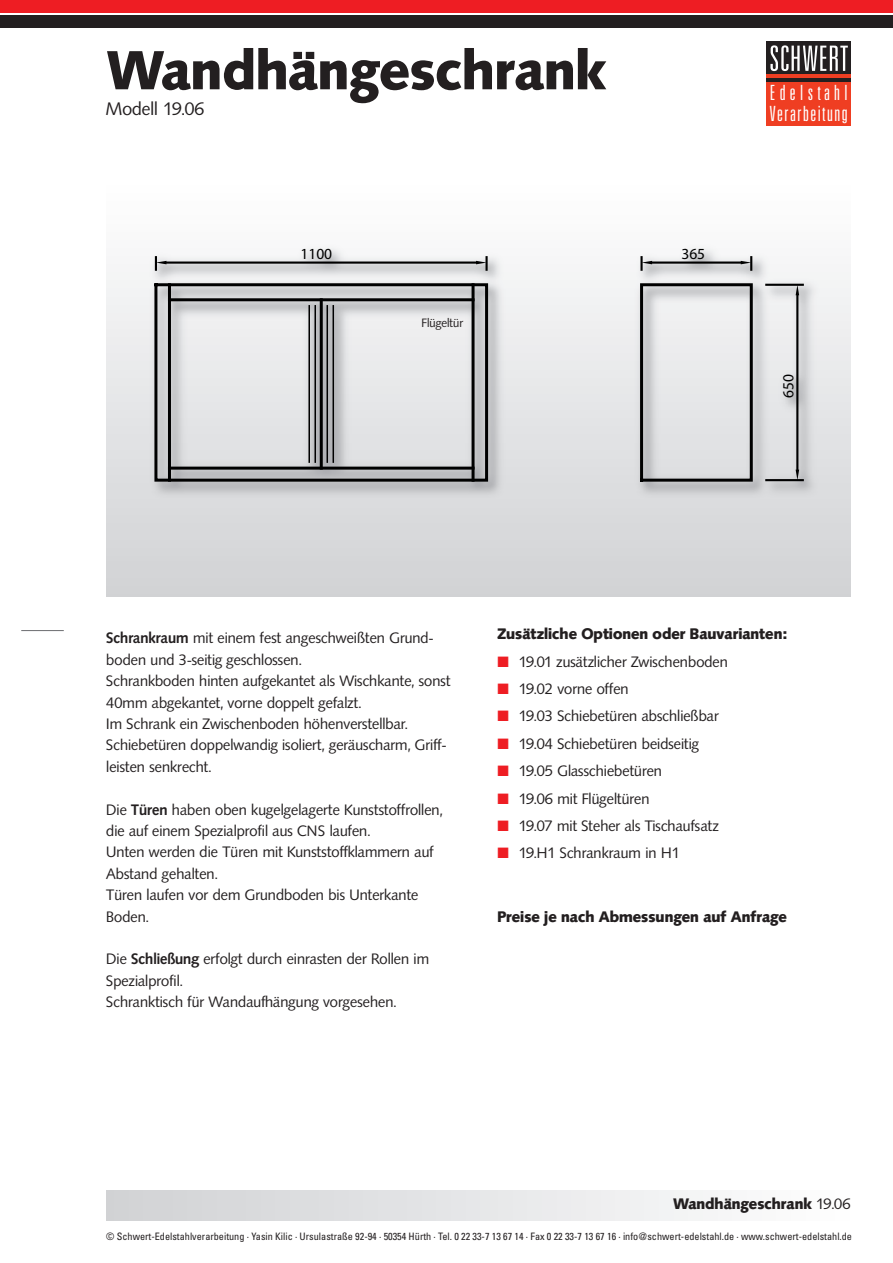
<style>
.page{position:relative;width:893px;height:1263px;background:#fff}
.page>*{position:absolute;margin:0;border:0;box-sizing:border-box;transform-origin:0 0}
.t1{font:900 54px "Syntax BQ";color:#231f20}
.t2{font:300 ultra-condensed 21px/21px "Univers";letter-spacing:.07em;color:#fff}
.t3{font:18px "Syntax BQ";color:#231f20}
.t4{font:15.45px "Myriad Pro";color:#000}
.t5{font:15px/21.5px "Syntax BQ";color:#231f20}
.t6{font:900 15px "Syntax BQ";color:#231f20}
.t7{font:12px "Syntax BQ";letter-spacing:-.005em;color:#231f20}
.t8{font:condensed 10.2px "Univers";color:#231f20}
.s1{font-weight:700}
.s2{color:#ee1d23}
.s3{font-weight:400}
</style>
<div class="page">
<div style="left:106px;top:560px;width:744px;height:37px;background:#d3d4d6"></div>
<div style="left:106px;top:1191px;width:744px;height:29px;background:linear-gradient(to right,#d0d1d4,#fdfefe)"></div>
<div style="left:767px;top:42px;width:84px;height:84px;background:#231f20"></div>
<div style="left:767px;top:75px;width:84px;height:51px;background:#ef3e22"></div>
<hr style="left:767px;top:78px;width:84px;height:4px;background:#231f20">
<svg style="left:770px;top:45px;width:78px;height:26px"></svg>
<div style="left:0;top:0;width:893px;height:13px;background:#ee1d23"></div>
<div style="left:0;top:15px;width:893px;height:12px;background:#231f20"></div>
<hr style="left:21px;top:630px;width:43px;height:1px;background:#6c6d70">
<img style="left:106px;top:247px;width:745px;height:313px">
<div style="left:154px;top:283px;width:334px;height:199px;border:3px solid #000"></div>
<div style="left:640px;top:283px;width:113px;height:199px;border:3px solid #000"></div>
<hr style="left:168px;top:285px;width:3px;height:195px;background:#000">
<hr style="left:169px;top:298px;width:304px;height:3px;background:#000">
<hr style="left:472px;top:285px;width:3px;height:195px;background:#000">
<hr style="left:169px;top:467px;width:304px;height:3px;background:#000">
<hr style="left:327px;top:306px;width:1px;height:156px;background:#000">
<hr style="left:333px;top:306px;width:1px;height:156px;background:#000">
<hr style="left:308px;top:306px;width:2px;height:156px;background:#000">
<hr style="left:314px;top:306px;width:2px;height:156px;background:#000">
<hr style="left:652px;top:261px;width:89px;height:3px;background:#000">
<svg style="left:640px;top:257px;width:12px;height:13px"></svg>
<svg style="left:741px;top:257px;width:11px;height:13px"></svg>
<hr style="left:766px;top:284px;width:37px;height:2px;background:#000">
<hr style="left:766px;top:479px;width:37px;height:2px;background:#000">
<hr style="left:796px;top:295px;width:2px;height:175px;background:#000">
<svg style="left:796px;top:285px;width:3px;height:10px"></svg>
<svg style="left:796px;top:470px;width:3px;height:10px"></svg>
<hr style="left:320px;top:300px;width:3px;height:168px;background:#000">
<hr style="left:166px;top:261px;width:310px;height:3px;background:#000">
<svg style="left:155px;top:257px;width:11px;height:13px"></svg>
<svg style="left:476px;top:257px;width:12px;height:13px"></svg>
<h1 class="t1" style="left:106px;top:42px;width:501px">Wandhängeschrank</h1>
<p class="t3" style="left:106px;top:99px;width:100px">Modell 19.06</p>
<p class="t4" style="left:300px;top:248px;width:33px">1100</p>
<p class="t7" style="left:422px;top:316px;width:43px">Flügeltür</p>
<p class="t4" style="left:681px;top:248px;width:25px">365</p>
<h2 class="t2" style="left:770px;top:83px;width:79px">Edelstahl<br>Verarbeitung</h2>
<p class="t4" style="left:782px;top:398px;width:25px;rotate:-90deg">650</p>
<p class="t5" style="left:106px;top:628px;width:346px"><span class="s1">Schrankraum</span> mit einem fest angeschweißten Grund&shy;boden und 3-seitig geschlossen.<br>Schrankboden hinten aufgekantet als Wischkante, sonst 40mm abgekantet, vorne doppelt gefalzt.<br>Im Schrank ein Zwischenboden höhenverstellbar.<br>Schiebetüren doppelwandig isoliert, geräuscharm, Griff&shy;leisten senkrecht.</p>
<p class="t5" style="left:106px;top:799px;width:338px">Die <span class="s1">Türen</span> haben oben kugelgelagerte Kunststoffrollen, die auf einem Spezialprofil aus CNS laufen.<br>Unten werden die Türen mit Kunststoffklammern auf Abstand gehalten.<br>Türen laufen vor dem Grundboden bis Unterkante Boden.</p>
<p class="t5" style="left:106px;top:949px;width:324px">Die <span class="s1">Schließung</span> erfolgt durch einrasten der Rollen im<br>Spezialprofil.<br>Schranktisch für Wandaufhängung vorgesehen.</p>
<p class="t6" style="left:497px;top:626px;width:291px">Zusätzliche Optionen oder Bauvarianten:</p>
<p class="t5" style="left:497px;top:651px;width:232px"><span class="s2">■</span> 19.01 zusätzlicher Zwischenboden</p>
<p class="t5" style="left:497px;top:678px;width:133px"><span class="s2">■</span> 19.02 vorne offen</p>
<p class="t5" style="left:497px;top:706px;width:223px"><span class="s2">■</span> 19.03 Schiebetüren abschließbar</p>
<p class="t5" style="left:497px;top:733px;width:203px"><span class="s2">■</span> 19.04 Schiebetüren beidseitig</p>
<p class="t5" style="left:497px;top:760px;width:166px"><span class="s2">■</span> 19.05 Glasschiebetüren</p>
<p class="t5" style="left:497px;top:788px;width:153px"><span class="s2">■</span> 19.06 mit Flügeltüren</p>
<p class="t5" style="left:497px;top:815px;width:223px"><span class="s2">■</span> 19.07 mit Steher als Tischaufsatz</p>
<p class="t5" style="left:497px;top:843px;width:184px"><span class="s2">■</span> 19.H1 Schrankraum in H1</p>
<p class="t6" style="left:497px;top:909px;width:291px">Preise je nach Abmessungen auf Anfrage</p>
<p class="t6" style="left:673px;top:1195px;width:179px">Wandhängeschrank <span class="s3">19.06</span></p>
<p class="t8" style="left:106px;top:1232px;width:747px">© Schwert-Edelstahlverarbeitung · Yasin Kilic · Ursulastraße 92-94 · 50354 Hürth · Tel. 0 22 33-7 13 67 14 · Fax 0 22 33-7 13 67 16 · info@schwert-edelstahl.de · www.schwert-edelstahl.de</p>
</div>
